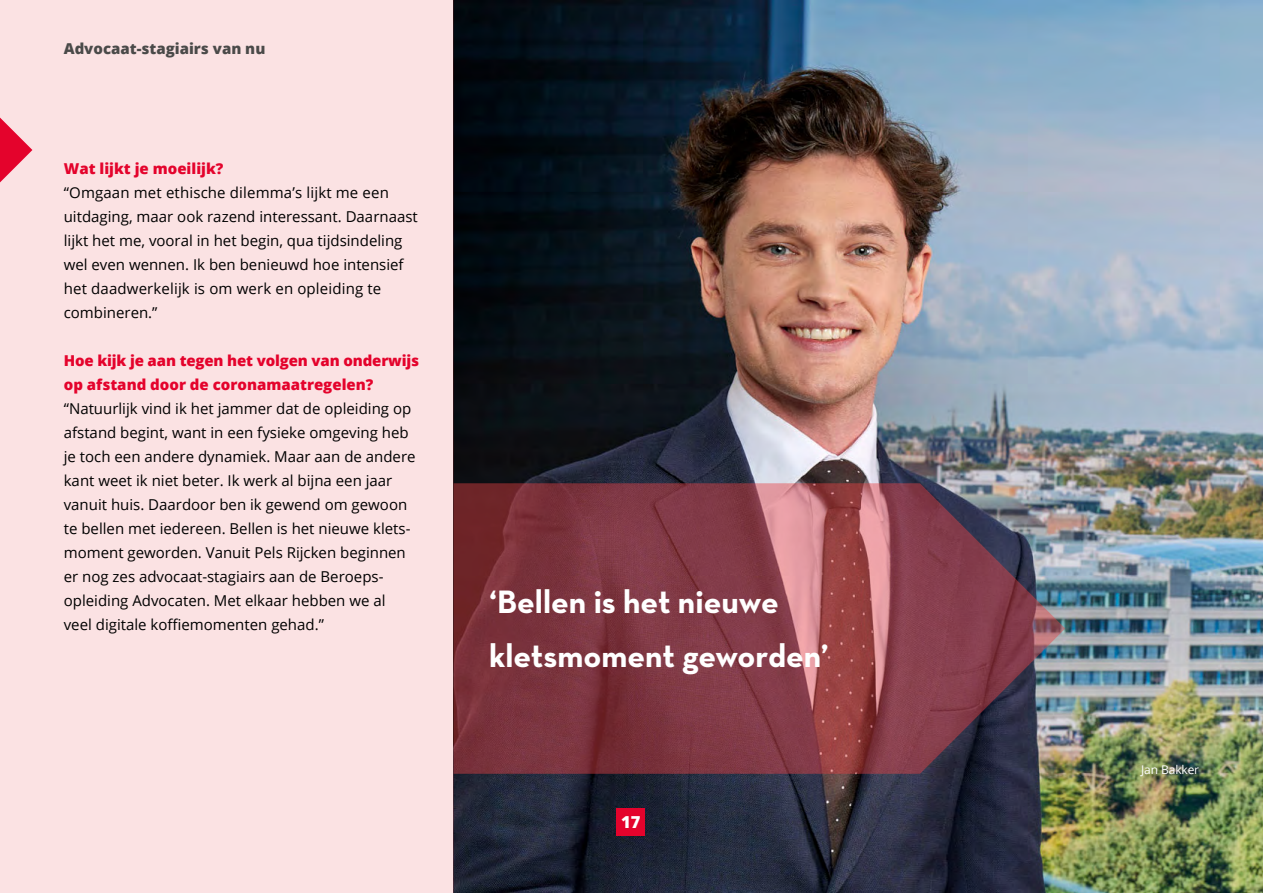
<style>
.page{position:relative;width:1263px;height:893px;background:#fff}
.page>*{position:absolute;margin:0;border:0;box-sizing:border-box;transform-origin:0 0}
._11-NOvA-Quote{font:700 33px/54px "Neutra Text";color:#fff}
.t1{font:800 16.5px "Open Sans";color:#fff}
._04_NOvA-Platte_teks{font:15px/24px "Open Sans";color:#000}
._06_NOvA-Tussenkop{font:800 15px/24px "Open Sans";color:#e4032c}
._06_NOvA-Tussenkop-2{font:800 15px "Open Sans";color:#4a4a49}
._04_NOvA-Platte_teks-2{font:12px "Open Sans";letter-spacing:-.01em;color:#fff}
</style>
<div class="page">
<img style="left:454px;top:0;width:809px;height:893px">
<svg style="left:454px;top:483px;width:611px;height:291px;background:#82434e"></svg>
<div style="left:0;top:0;width:454px;height:893px;background:#fbe2e3"></div>
<svg style="left:0;top:118px;width:32px;height:64px"></svg>
<div style="left:616px;top:808px;width:29px;height:27px;background:#e4032c"></div>
<p class="_06_NOvA-Tussenkop-2" style="left:64px;top:37px;width:203px">Advocaat-stagiairs van nu</p>
<p class="_06_NOvA-Tussenkop" style="left:64px;top:156px;width:161px">Wat lijkt je moeilijk?</p>
<p class="_04_NOvA-Platte_teks" style="left:64px;top:180px;width:355px">“Omgaan met ethische dilemma’s lijkt me een uitdaging, maar ook razend interessant. Daarnaast lijkt het me, vooral in het begin, qua tijdsindeling wel even wennen. Ik ben benieuwd hoe intensief het daadwerkelijk is om werk en opleiding te combineren.”</p>
<p class="_06_NOvA-Tussenkop" style="left:64px;top:348px;width:357px">Hoe kijk je aan tegen het volgen van onderwijs op afstand door de coronamaatregelen?</p>
<p class="_04_NOvA-Platte_teks" style="left:64px;top:396px;width:353px">“Natuurlijk vind ik het jammer dat de opleiding op afstand begint, want in een fysieke omgeving heb je toch een andere dynamiek. Maar aan de andere kant weet ik niet beter. Ik werk al bijna een jaar vanuit huis. Daardoor ben ik gewend om gewoon te bellen met iedereen. Bellen is het nieuwe klets&shy;moment geworden. Vanuit Pels Rijcken beginnen er nog zes advocaat-stagiairs aan de Beroeps&shy;opleiding Advocaten. Met elkaar hebben we al veel digitale koffiemomenten gehad.”</p>
<p class="_11-NOvA-Quote" style="left:489px;top:574px;width:341px">‘Bellen is het nieuwe kletsmoment geworden’</p>
<p class="t1" style="left:621px;top:809px;width:21px">17</p>
<p class="_04_NOvA-Platte_teks-2" style="left:1141px;top:761px;width:59px">Jan Bakker</p>
</div>
